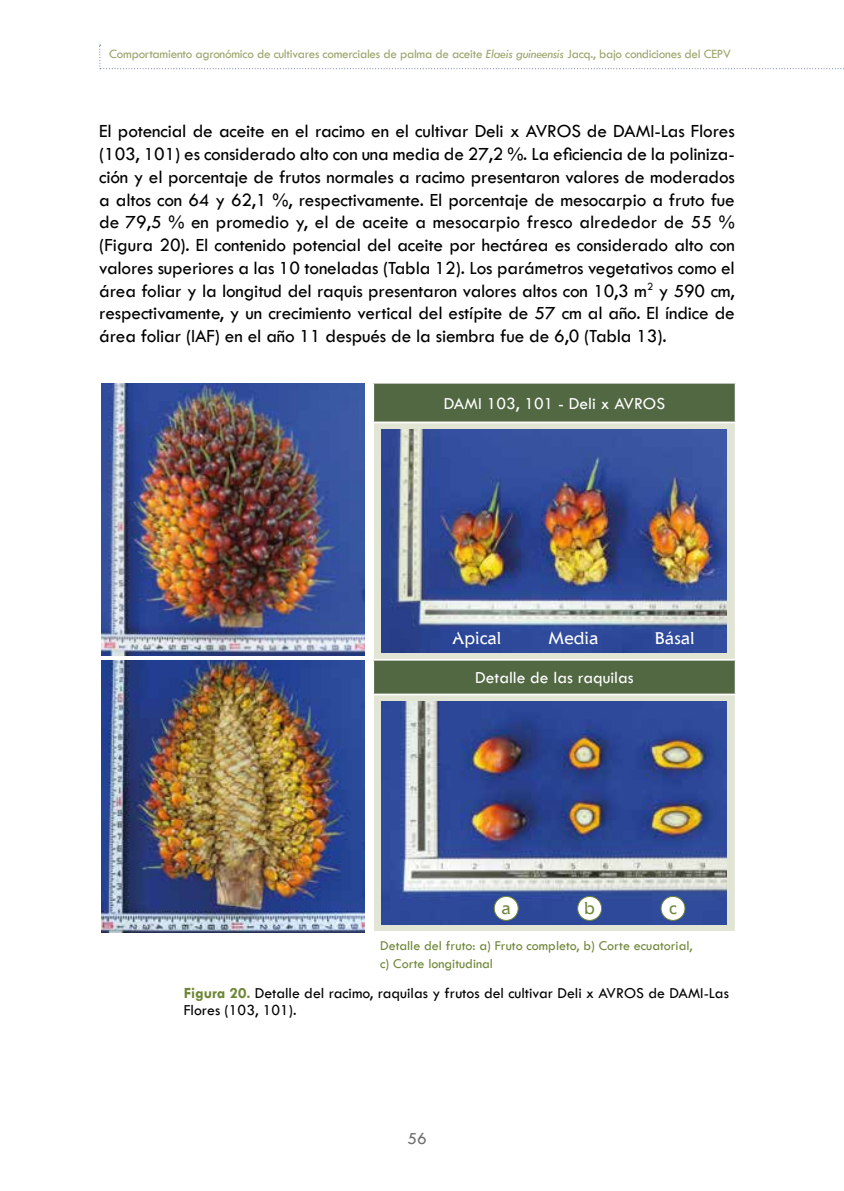
<style>
.page{position:relative;width:844px;height:1191px;background:#fff}
.page>*{position:absolute;margin:0;border:0;box-sizing:border-box;transform-origin:0 0}
.t1{font:19.25px/22.8px "Tw Cen";letter-spacing:-.01em;color:#000;text-align:justify}
.t2{font:17.5px "Tw Cen";color:#fff}
.t3{font:17.5px "Caprica";color:#fff}
.t4{font:17.5px "Caprica";color:#6e8637}
.t5{font:17.5px "Tw Cen";color:#706f6f}
.t6{font:15.75px/17.5px "Tw Cen";color:#000}
.t7{font:14px/17.5px "Tw Cen";color:#6e8637}
.t8{font:13.12px "Tw Cen";letter-spacing:-.02em;color:#9ba56b}
.s1{font-style:italic}
.s2{font-weight:700;color:#6e8637}
</style>
<div class="page">
<svg style="left:99px;top:45px;width:745px;height:24px"></svg>
<div style="left:374px;top:383px;width:360px;height:38px;background:#516843"></div>
<svg style="left:374px;top:423px;width:360px;height:508px;fill:#e2e4d4"></svg>
<hr style="left:373px;top:659px;width:363px;height:1px;background:#fff">
<hr style="left:372px;top:693px;width:364px;height:2px;background:#fff">
<img style="left:101px;top:383px;width:263px;height:273px">
<img style="left:382px;top:429px;width:344px;height:224px">
<img style="left:101px;top:660px;width:263px;height:273px">
<img style="left:382px;top:701px;width:344px;height:223px">
<div style="left:494px;top:896px;width:24px;height:24px;background:#fff;border-radius:50%"></div>
<div style="left:493px;top:896px;width:25px;height:24px;border:1px solid #6e8637;border-radius:50%"></div>
<div style="left:577px;top:896px;width:24px;height:24px;background:#fff;border-radius:50%"></div>
<div style="left:577px;top:896px;width:25px;height:24px;border:1px solid #6e8637;border-radius:50%"></div>
<div style="left:661px;top:896px;width:23px;height:24px;background:#fff;border-radius:50%"></div>
<div style="left:660px;top:896px;width:25px;height:24px;border:1px solid #6e8637;border-radius:50%"></div>
<p class="t8" style="left:109px;top:46px;width:623px">Comportamiento agronómico de cultivares comerciales de palma de aceite <span class="s1">Elaeis guineensis</span> Jacq., bajo condiciones del CEPV</p>
<p class="t1" style="left:99px;top:120px;width:637px">El potencial de aceite en el racimo en el cultivar Deli x AVROS de DAMI-Las Flores (103, 101) es considerado alto con una media de 27,2 %. La eficiencia de la poliniza&shy;ción y el porcentaje de frutos normales a racimo presentaron valores de moderados a altos con 64 y 62,1 %, respectivamente. El porcentaje de mesocarpio a fruto fue de 79,5 % en promedio y, el de aceite a mesocarpio fresco alrededor de 55 % (Figura 20). El contenido potencial del aceite por hectárea es considerado alto con valores superiores a las 10 toneladas (Tabla 12). Los parámetros vegetativos como el área foliar y la longitud del raquis presentaron valores altos con 10,3 m<sup>2</sup> y 590 cm, respectivamente, y un crecimiento vertical del estípite de 57 cm al año. El índice de área foliar (IAF) en el año 11 después de la siembra fue de 6,0 (Tabla 13).</p>
<p class="t2" style="left:443px;top:392px;width:223px">DAMI 103, 101 - Deli x AVROS</p>
<p class="t3" style="left:452px;top:627px;width:51px">Apical</p>
<p class="t3" style="left:548px;top:627px;width:51px">Media</p>
<p class="t3" style="left:654px;top:627px;width:41px">Básal</p>
<p class="t2" style="left:475px;top:667px;width:160px">Detalle de las raquilas</p>
<p class="t4" style="left:501px;top:897px;width:11px">a</p>
<p class="t4" style="left:584px;top:897px;width:12px">b</p>
<p class="t4" style="left:669px;top:897px;width:9px">c</p>
<p class="t7" style="left:380px;top:937px;width:314px">Detalle del fruto: a) Fruto completo, b) Corte ecuatorial, c) Corte longitudinal</p>
<p class="t6" style="left:184px;top:984px;width:546px"><span class="s2">Figura 20.</span> Detalle del racimo, raquilas y frutos del cultivar Deli x AVROS de DAMI-Las<br>Flores (103, 101).</p>
<p class="t5" style="left:407px;top:1127px;width:21px">56</p>
</div>
